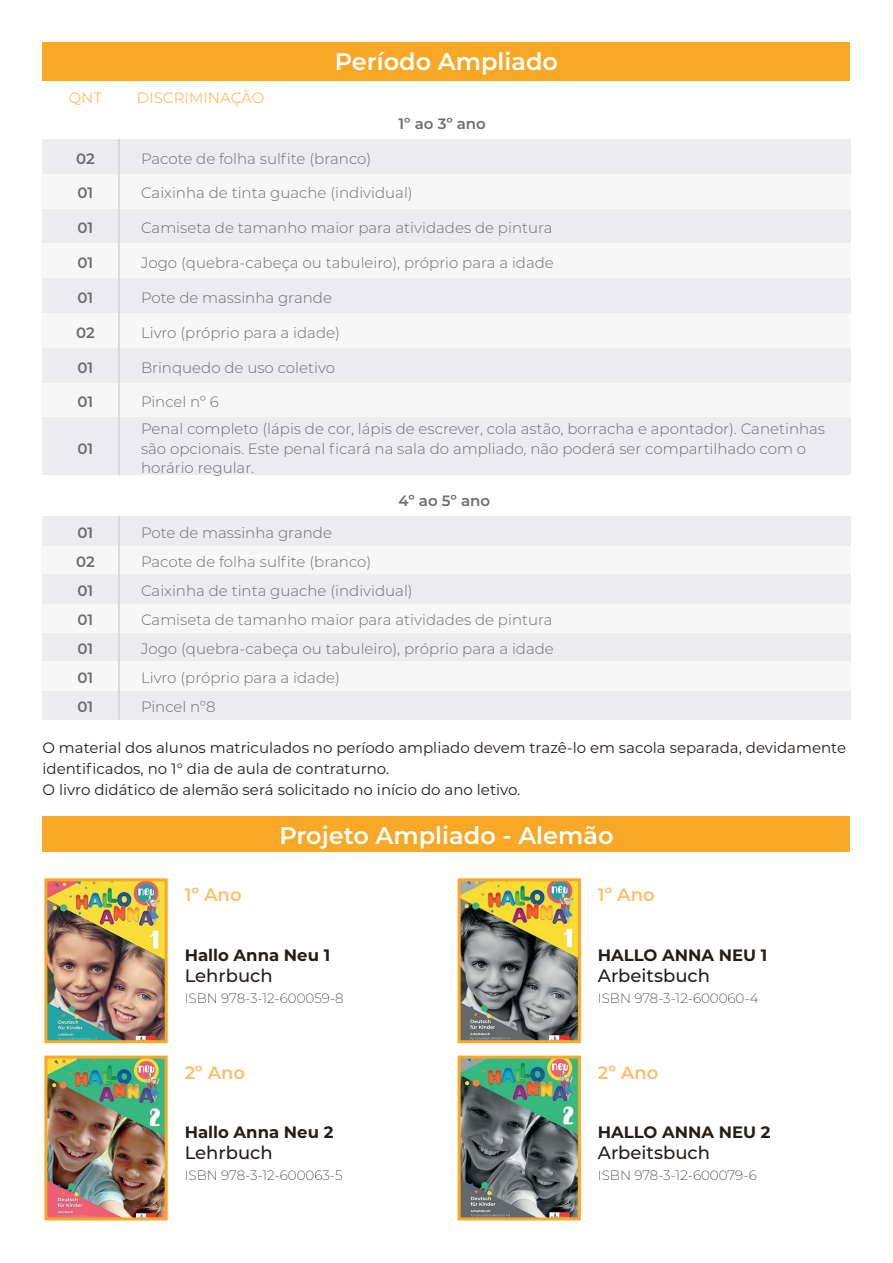
<style>
.page{position:relative;width:893px;height:1263px;background:#fff}
.page>*{position:absolute;margin:0;border:0;box-sizing:border-box;transform-origin:0 0}
.TÍTULO_DE_SEÇÃO___CENTER___Montserrat_15{font:600 24px "Montserrat";color:#fff}
.TEXTO___LEFT___Montserrat_10{font:500 18px "Montserrat";color:#241e1b}
.LISTA_QNT_TITLE___CENTER___Montserrat_10{font:600 18px "Montserrat";color:#f9c069}
.TEXTO___LEFT___Montserrat_10-2{font:700 16.5px "Montserrat";color:#241e1b}
.LISTA_DESCRIÇÃO___LEFT___Montserrat_10{font:300 15px/19.5px "Montserrat";color:#6c6d70}
.TEXTO___LEFT___Montserrat_10-3{font:15px "Montserrat";color:#241e1b}
.LISTA_QNT___CENTER___Montserrat_10_SB{font:600 15px "Montserrat";letter-spacing:-.005em;color:#6c6d70}
.LISTA_DESCRIÇÃO_TITLE___LEFT___Montserra{font:15px "Montserrat";color:#f9c069}
.LISTA_QNT_TITLE___CENTER___Montserrat_10-2{font:15px "Montserrat";color:#f9c069}
.TEXTO___LEFT___Montserrat_10-4{font:200 13.5px "Montserrat";color:#241e1b}
</style>
<div class="page">
<div style="left:43px;top:43px;width:807px;height:38px;background:#f6a826"></div>
<div style="left:43px;top:816px;width:807px;height:36px;background:#f6a826"></div>
<div style="left:43px;top:209px;width:94px;height:34px;background:#ececee"></div>
<div style="left:137px;top:209px;width:713px;height:34px;background:#ececee"></div>
<div style="left:43px;top:139px;width:94px;height:35px;background:#ececee"></div>
<div style="left:137px;top:139px;width:713px;height:35px;background:#ececee"></div>
<div style="left:43px;top:278px;width:94px;height:35px;background:#ececee"></div>
<div style="left:137px;top:278px;width:713px;height:35px;background:#ececee"></div>
<div style="left:43px;top:383px;width:94px;height:34px;background:#f7f7f8"></div>
<div style="left:137px;top:383px;width:713px;height:34px;background:#f7f7f8"></div>
<div style="left:43px;top:243px;width:94px;height:35px;background:#f7f7f8"></div>
<div style="left:137px;top:243px;width:713px;height:35px;background:#f7f7f8"></div>
<div style="left:43px;top:348px;width:94px;height:35px;background:#ececee"></div>
<div style="left:137px;top:348px;width:713px;height:35px;background:#ececee"></div>
<div style="left:43px;top:174px;width:94px;height:35px;background:#f7f7f8"></div>
<div style="left:137px;top:174px;width:713px;height:35px;background:#f7f7f8"></div>
<div style="left:43px;top:313px;width:94px;height:35px;background:#f7f7f8"></div>
<div style="left:137px;top:313px;width:713px;height:35px;background:#f7f7f8"></div>
<div style="left:43px;top:417px;width:94px;height:58px;background:#ececee"></div>
<div style="left:137px;top:417px;width:713px;height:58px;background:#ececee"></div>
<hr style="left:118px;top:139px;width:2px;height:336px;background:#d1d2d4">
<div style="left:43px;top:545px;width:94px;height:29px;background:#f7f7f8"></div>
<div style="left:137px;top:545px;width:713px;height:29px;background:#f7f7f8"></div>
<div style="left:43px;top:632px;width:94px;height:29px;background:#ececee"></div>
<div style="left:43px;top:691px;width:94px;height:29px;background:#ececee"></div>
<div style="left:137px;top:632px;width:713px;height:29px;background:#ececee"></div>
<div style="left:137px;top:691px;width:713px;height:29px;background:#ececee"></div>
<div style="left:43px;top:516px;width:94px;height:29px;background:#ececee"></div>
<div style="left:137px;top:516px;width:713px;height:29px;background:#ececee"></div>
<div style="left:43px;top:603px;width:94px;height:29px;background:#f7f7f8"></div>
<div style="left:137px;top:603px;width:713px;height:29px;background:#f7f7f8"></div>
<div style="left:43px;top:574px;width:94px;height:29px;background:#ececee"></div>
<div style="left:137px;top:574px;width:713px;height:29px;background:#ececee"></div>
<div style="left:43px;top:661px;width:94px;height:30px;background:#f7f7f8"></div>
<div style="left:137px;top:661px;width:713px;height:30px;background:#f7f7f8"></div>
<hr style="left:118px;top:516px;width:2px;height:204px;background:#d1d2d4">
<img style="left:48px;top:882px;width:116px;height:157px">
<div style="left:44px;top:878px;width:124px;height:165px;border:3px solid #f6a826"></div>
<img style="left:462px;top:882px;width:115px;height:157px">
<div style="left:458px;top:878px;width:123px;height:165px;border:3px solid #f6a826"></div>
<img style="left:48px;top:1059px;width:116px;height:157px">
<div style="left:44px;top:1055px;width:124px;height:165px;border:3px solid #f6a826"></div>
<img style="left:462px;top:1059px;width:115px;height:157px">
<div style="left:458px;top:1055px;width:123px;height:165px;border:3px solid #f6a826"></div>
<p class="LISTA_QNT_TITLE___CENTER___Montserrat_10-2" style="left:69px;top:88px;width:35px">QNT</p>
<p class="LISTA_DESCRIÇÃO_TITLE___LEFT___Montserra" style="left:137px;top:88px;width:129px">DISCRIMINAÇÃO</p>
<p class="TÍTULO_DE_SEÇÃO___CENTER___Montserrat_15" style="left:335px;top:44px;width:225px">Período Ampliado</p>
<p class="LISTA_QNT___CENTER___Montserrat_10_SB" style="left:398px;top:113px;width:89px">1º ao 3º ano</p>
<p class="LISTA_QNT___CENTER___Montserrat_10_SB" style="left:76px;top:148px;width:20px">02</p>
<p class="LISTA_DESCRIÇÃO___LEFT___Montserrat_10" style="left:141px;top:148px;width:232px">Pacote de folha sulfite (branco)</p>
<p class="LISTA_QNT___CENTER___Montserrat_10_SB" style="left:78px;top:182px;width:17px">01</p>
<p class="LISTA_DESCRIÇÃO___LEFT___Montserrat_10" style="left:141px;top:183px;width:273px">Caixinha de tinta guache (individual)</p>
<p class="LISTA_QNT___CENTER___Montserrat_10_SB" style="left:78px;top:217px;width:17px">01</p>
<p class="LISTA_DESCRIÇÃO___LEFT___Montserrat_10" style="left:141px;top:218px;width:413px">Camiseta de tamanho maior para atividades de pintura</p>
<p class="LISTA_QNT___CENTER___Montserrat_10_SB" style="left:78px;top:252px;width:17px">01</p>
<p class="LISTA_DESCRIÇÃO___LEFT___Montserrat_10" style="left:141px;top:253px;width:414px">Jogo (quebra-cabeça ou tabuleiro), próprio para a idade</p>
<p class="LISTA_QNT___CENTER___Montserrat_10_SB" style="left:78px;top:287px;width:17px">01</p>
<p class="LISTA_DESCRIÇÃO___LEFT___Montserrat_10" style="left:141px;top:287px;width:192px">Pote de massinha grande</p>
<p class="LISTA_QNT___CENTER___Montserrat_10_SB" style="left:76px;top:322px;width:20px">02</p>
<p class="LISTA_DESCRIÇÃO___LEFT___Montserrat_10" style="left:141px;top:322px;width:200px">Livro (próprio para a idade)</p>
<p class="LISTA_QNT___CENTER___Montserrat_10_SB" style="left:78px;top:357px;width:17px">01</p>
<p class="LISTA_DESCRIÇÃO___LEFT___Montserrat_10" style="left:141px;top:357px;width:196px">Brinquedo de uso coletivo</p>
<p class="LISTA_QNT___CENTER___Montserrat_10_SB" style="left:78px;top:391px;width:17px">01</p>
<p class="LISTA_DESCRIÇÃO___LEFT___Montserrat_10" style="left:141px;top:392px;width:79px">Pincel nº 6</p>
<p class="LISTA_QNT___CENTER___Montserrat_10_SB" style="left:78px;top:438px;width:17px">01</p>
<p class="LISTA_DESCRIÇÃO___LEFT___Montserrat_10" style="left:141px;top:419px;width:686px">Penal completo (lápis de cor, lápis de escrever, cola astão, borracha e apontador). Canetinhas são opcionais. Este penal ficará na sala do ampliado, não poderá ser compartilhado com o horário regular.</p>
<p class="LISTA_QNT___CENTER___Montserrat_10_SB" style="left:399px;top:490px;width:93px">4º ao 5º ano</p>
<p class="LISTA_QNT___CENTER___Montserrat_10_SB" style="left:78px;top:522px;width:17px">01</p>
<p class="LISTA_DESCRIÇÃO___LEFT___Montserrat_10" style="left:141px;top:523px;width:192px">Pote de massinha grande</p>
<p class="LISTA_QNT___CENTER___Montserrat_10_SB" style="left:76px;top:551px;width:20px">02</p>
<p class="LISTA_DESCRIÇÃO___LEFT___Montserrat_10" style="left:141px;top:552px;width:232px">Pacote de folha sulfite (branco)</p>
<p class="LISTA_QNT___CENTER___Montserrat_10_SB" style="left:78px;top:580px;width:17px">01</p>
<p class="LISTA_DESCRIÇÃO___LEFT___Montserrat_10" style="left:141px;top:581px;width:273px">Caixinha de tinta guache (individual)</p>
<p class="LISTA_QNT___CENTER___Montserrat_10_SB" style="left:78px;top:609px;width:17px">01</p>
<p class="LISTA_DESCRIÇÃO___LEFT___Montserrat_10" style="left:141px;top:610px;width:413px">Camiseta de tamanho maior para atividades de pintura</p>
<p class="LISTA_QNT___CENTER___Montserrat_10_SB" style="left:78px;top:638px;width:17px">01</p>
<p class="LISTA_DESCRIÇÃO___LEFT___Montserrat_10" style="left:141px;top:639px;width:414px">Jogo (quebra-cabeça ou tabuleiro), próprio para a idade</p>
<p class="LISTA_QNT___CENTER___Montserrat_10_SB" style="left:78px;top:667px;width:17px">01</p>
<p class="LISTA_DESCRIÇÃO___LEFT___Montserrat_10" style="left:141px;top:668px;width:200px">Livro (próprio para a idade)</p>
<p class="LISTA_QNT___CENTER___Montserrat_10_SB" style="left:78px;top:696px;width:17px">01</p>
<p class="LISTA_DESCRIÇÃO___LEFT___Montserrat_10" style="left:141px;top:697px;width:76px">Pincel nº8</p>
<p class="TEXTO___LEFT___Montserrat_10-3" style="left:43px;top:737px;width:805px">O material dos alunos matriculados no período ampliado devem trazê-lo em sacola separada, devidamente</p>
<p class="TEXTO___LEFT___Montserrat_10-3" style="left:43px;top:758px;width:348px">identificados, no 1° dia de aula de contraturno.</p>
<p class="TEXTO___LEFT___Montserrat_10-3" style="left:43px;top:779px;width:479px">O livro didático de alemão será solicitado no início do ano letivo.</p>
<p class="LISTA_QNT_TITLE___CENTER___Montserrat_10" style="left:185px;top:882px;width:58px">1º Ano</p>
<p class="TÍTULO_DE_SEÇÃO___CENTER___Montserrat_15" style="left:279px;top:818px;width:336px">Projeto Ampliado - Alemão</p>
<p class="LISTA_QNT_TITLE___CENTER___Montserrat_10" style="left:598px;top:882px;width:58px">1º Ano</p>
<p class="TEXTO___LEFT___Montserrat_10-2" style="left:185px;top:943px;width:147px">Hallo Anna Neu 1</p>
<p class="TEXTO___LEFT___Montserrat_10" style="left:185px;top:963px;width:89px">Lehrbuch</p>
<p class="TEXTO___LEFT___Montserrat_10-4" style="left:185px;top:989px;width:160px">ISBN 978-3-12-600059-8</p>
<p class="LISTA_QNT_TITLE___CENTER___Montserrat_10" style="left:185px;top:1059px;width:62px">2º Ano</p>
<p class="TEXTO___LEFT___Montserrat_10-2" style="left:185px;top:1121px;width:150px">Hallo Anna Neu 2</p>
<p class="TEXTO___LEFT___Montserrat_10" style="left:185px;top:1140px;width:89px">Lehrbuch</p>
<p class="TEXTO___LEFT___Montserrat_10-4" style="left:185px;top:1166px;width:159px">ISBN 978-3-12-600063-5</p>
<p class="TEXTO___LEFT___Montserrat_10-2" style="left:598px;top:943px;width:171px">HALLO ANNA NEU 1</p>
<p class="TEXTO___LEFT___Montserrat_10" style="left:598px;top:963px;width:114px">Arbeitsbuch</p>
<p class="TEXTO___LEFT___Montserrat_10-4" style="left:598px;top:989px;width:162px">ISBN 978-3-12-600060-4</p>
<p class="LISTA_QNT_TITLE___CENTER___Montserrat_10" style="left:598px;top:1059px;width:62px">2º Ano</p>
<p class="TEXTO___LEFT___Montserrat_10-2" style="left:598px;top:1121px;width:174px">HALLO ANNA NEU 2</p>
<p class="TEXTO___LEFT___Montserrat_10" style="left:598px;top:1140px;width:114px">Arbeitsbuch</p>
<p class="TEXTO___LEFT___Montserrat_10-4" style="left:598px;top:1166px;width:160px">ISBN 978-3-12-600079-6</p>
</div>
